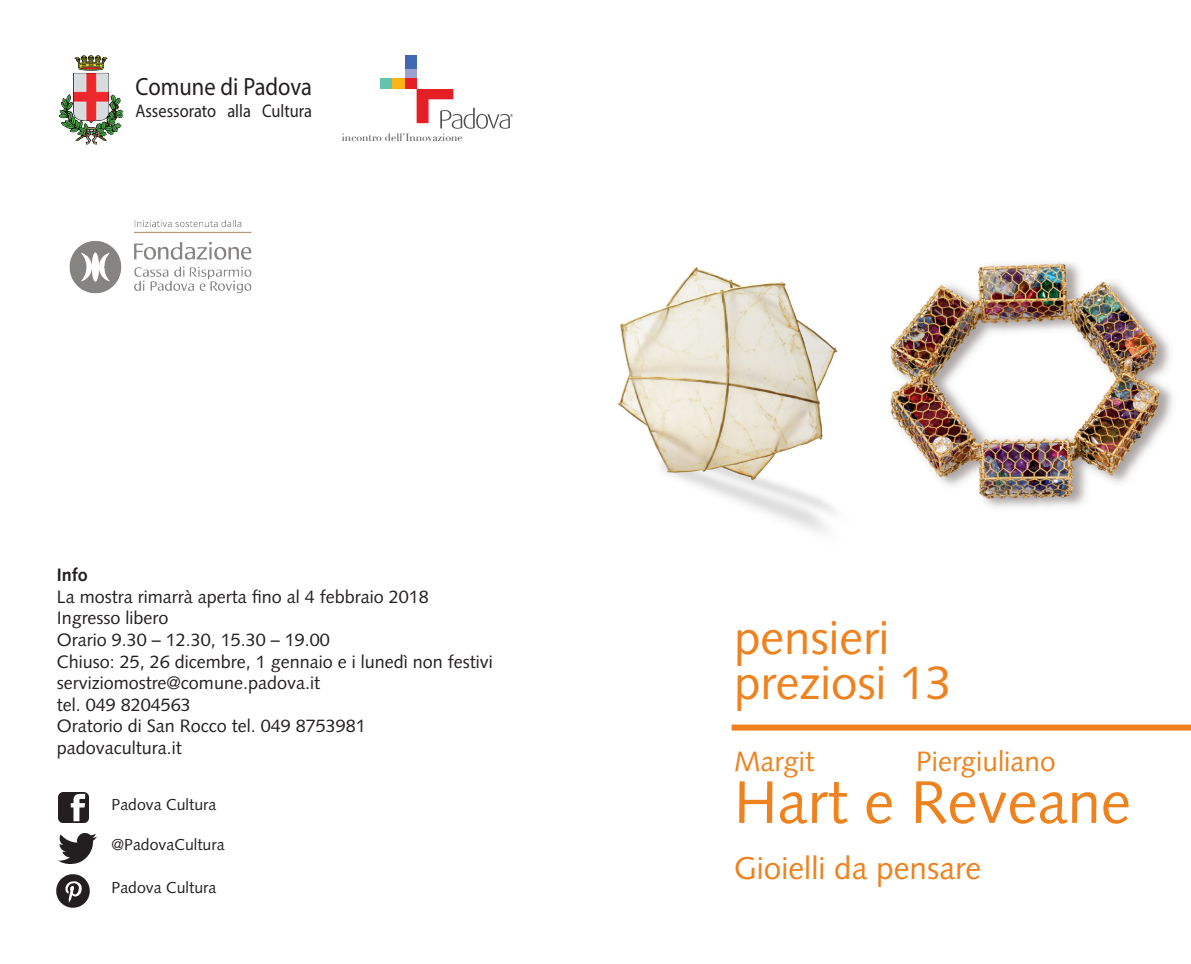
<style>
.page{position:relative;width:1191px;height:964px;background:#fff}
.page>*{position:absolute;margin:0;border:0;box-sizing:border-box;transform-origin:0 0}
.t1{font:60px "Syntax LT Std";color:#ee821e}
.t2{font:47.4px "Syntax LT Std";color:#ee821e}
.t3{font:31.6px "Syntax LT Std";color:#ee821e}
.t4{font:28px "Syntax LT Std";color:#ee821e}
.t5{font:25px "Myriad Pro";color:#231f20;scale:.9 1}
.t6{font:18.2px "Myriad Pro";color:#231f20;scale:.9 1}
.t7{font:18px "Syntax LT Std";color:#231f20}
.t8{font:700 18px "Syntax LT Std";color:#231f20}
.t9{font:15.8px "Syntax LT Std";color:#231f20}
.t10{font:10.4px "Didot";color:#4b4c4d}
</style>
<div class="page">
<img style="left:74px;top:55px;width:34px;height:16px">
<img style="left:57px;top:874px;width:33px;height:33px">
<img style="left:58px;top:793px;width:30px;height:29px">
<img style="left:58px;top:833px;width:38px;height:31px">
<div style="left:405px;top:68px;width:11px;height:11px;background:#9ba2d1"></div>
<div style="left:380px;top:79px;width:13px;height:10px;background:#62c4ac"></div>
<div style="left:393px;top:79px;width:12px;height:10px;background:#fbb416"></div>
<div style="left:405px;top:79px;width:11px;height:10px;background:#e41f25"></div>
<div style="left:405px;top:55px;width:11px;height:13px;background:#4169b2"></div>
<svg style="left:416px;top:89px;width:97px;height:40px"></svg>
<div style="left:731px;top:724px;width:460px;height:6px;background:#ee821e"></div>
<img style="left:617px;top:267px;width:221px;height:265px">
<img style="left:890px;top:262px;width:283px;height:246px">
<img style="left:69px;top:219px;width:183px;height:75px">
<p class="t5" style="left:135px;top:71px;width:198px">Comune di Padova</p>
<p class="t6" style="left:135px;top:100px;width:198px">Assessorato alla Cultura</p>
<p class="t10" style="left:342px;top:131px;width:122px">incontro dell’Innovazione</p>
<p class="t8" style="left:57px;top:564px;width:33px">Info</p>
<p class="t7" style="left:57px;top:586px;width:374px">La mostra rimarrà aperta fino al 4 febbraio 2018</p>
<p class="t7" style="left:57px;top:607px;width:113px">Ingresso libero</p>
<p class="t7" style="left:57px;top:629px;width:275px">Orario 9.30 – 12.30, 15.30 – 19.00</p>
<p class="t7" style="left:57px;top:651px;width:437px">Chiuso: 25, 26 dicembre, 1 gennaio e i lunedì non festivi</p>
<p class="t7" style="left:57px;top:672px;width:265px">serviziomostre@comune.padova.it</p>
<p class="t7" style="left:57px;top:694px;width:136px">tel. 049 8204563</p>
<p class="t7" style="left:57px;top:715px;width:311px">Oratorio di San Rocco tel. 049 8753981</p>
<p class="t7" style="left:57px;top:737px;width:127px">padovacultura.it</p>
<p class="t9" style="left:112px;top:795px;width:106px">Padova Cultura</p>
<p class="t9" style="left:112px;top:835px;width:115px">@PadovaCultura</p>
<p class="t9" style="left:112px;top:878px;width:106px">Padova Cultura</p>
<p class="t2" style="left:734px;top:610px;width:157px">pensieri</p>
<p class="t2" style="left:734px;top:654px;width:219px">preziosi 13</p>
<p class="t4" style="left:734px;top:744px;width:82px">Margit</p>
<p class="t4" style="left:916px;top:744px;width:141px">Piergiuliano</p>
<p class="t1" style="left:734px;top:766px;width:398px">Hart e Reveane</p>
<p class="t3" style="left:734px;top:849px;width:249px">Gioielli da pensare</p>
</div>
